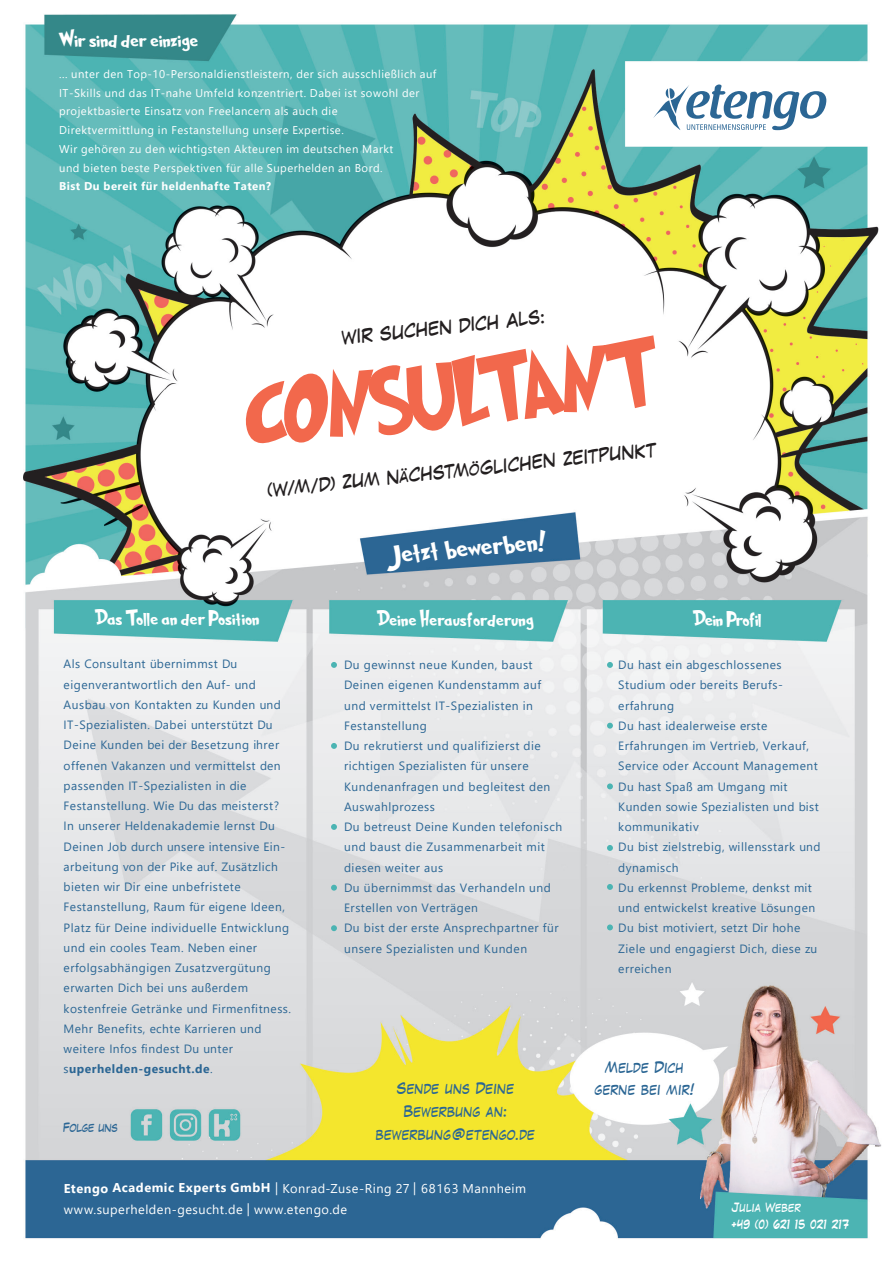
<style>
.page{position:relative;width:893px;height:1263px;background:#fff}
.page>*{position:absolute;margin:0;border:0;box-sizing:border-box;transform-origin:0 0}
.t1{font:83.25px "Grinched 2.0";color:#f2684c}
.t2{font:28.5px "Grinched 2.0";color:#fff}
.t3{font:21px "Grinched 2.0";letter-spacing:.005em;color:#fff}
.t4{font:19.5px "Grinched 2.0";letter-spacing:.01em;color:#fff}
.t5{font:19.5px "Grinched 2.0";letter-spacing:-.02em;color:#fff}
.t6{font:15.9px "Laffayette Comic Pro";color:#231f20}
.t7{font:13.05px/22.8px "Laffayette Comic Pro";letter-spacing:.04em;color:#2b6694;text-align:center}
.t8{font:12.75px "Segoe UI";letter-spacing:.04em;color:#fff}
.t9{font:12px/20.2px "Segoe UI";letter-spacing:.045em;color:#2b6694}
.t10{font:11.25px/18.8px "Segoe UI";letter-spacing:.045em;color:#fff}
.t11{font:10.5px/16.5px "Laffayette Comic Pro";letter-spacing:.035em;color:#fff}
.t12{font:10.5px "Laffayette Comic Pro";color:#2b6694}
.s1{font-weight:700}
</style>
<div class="page">
<img style="left:23px;top:14px;width:859px;height:1225px">
<svg style="left:653px;top:84px;width:173px;height:46px"></svg>
<svg style="left:331px;top:662px;width:6px;height:6px"></svg>
<svg style="left:331px;top:743px;width:6px;height:6px"></svg>
<svg style="left:331px;top:824px;width:6px;height:6px"></svg>
<svg style="left:331px;top:885px;width:6px;height:6px"></svg>
<svg style="left:331px;top:925px;width:6px;height:6px"></svg>
<svg style="left:607px;top:662px;width:6px;height:6px"></svg>
<svg style="left:607px;top:723px;width:6px;height:6px"></svg>
<svg style="left:607px;top:783px;width:6px;height:6px"></svg>
<svg style="left:607px;top:845px;width:6px;height:6px"></svg>
<svg style="left:607px;top:884px;width:6px;height:6px"></svg>
<svg style="left:607px;top:924px;width:6px;height:6px"></svg>
<p class="t3" style="left:59px;top:22px;width:141px">Wir sind der einzige</p>
<p class="t10" style="left:59px;top:63px;width:379px">... unter den Top-10-Personaldienstleistern, der sich ausschließlich auf IT-Skills und das IT-nahe Umfeld konzentriert. Dabei ist sowohl der projektbasierte Einsatz von Freelancern als auch die<br>Direktvermittlung in Festanstellung unsere Expertise.<br>Wir gehören zu den wichtigsten Akteuren im deutschen Markt<br>und bieten beste Perspektiven für alle Superhelden an Bord.<br><span class="s1">Bist Du bereit für heldenhafte Taten?</span></p>
<p class="t6" style="left:342px;top:331px;width:205px;rotate:-6deg">WIR SUCHEN DICH ALS:</p>
<p class="t1" style="left:238px;top:347px;width:415px;rotate:-6deg">CONSULTANT</p>
<p class="t6" style="left:267px;top:483px;width:392px;rotate:-6deg">(W/M/D) ZUM NÄCHSTMÖGLICHEN ZEITPUNKT</p>
<p class="t4" style="left:95px;top:602px;width:166px">Das Tolle an der Position</p>
<p class="t9" style="left:64px;top:653px;width:229px">Als Consultant übernimmst Du eigenverantwortlich den Auf- und Ausbau von Kontakten zu Kunden und IT-Spezialisten. Dabei unterstützt Du Deine Kunden bei der Besetzung ihrer offenen Vakanzen und vermittelst den passenden IT-Spezialisten in die Festanstellung. Wie Du das meisterst?<br>In unserer Heldenakademie lernst Du Deinen Job durch unsere intensive Ein&shy;arbeitung von der Pike auf. Zusätzlich bieten wir Dir eine unbefristete Festanstellung, Raum für eigene Ideen, Platz für Deine individuelle Entwicklung und ein cooles Team. Neben einer erfolgsabhängigen Zusatzvergütung erwarten Dich bei uns außerdem kostenfreie Getränke und Firmenfitness.<br>Mehr Benefits, echte Karrieren und weitere Infos findest Du unter s<span class="s1">uperhelden-gesucht.de</span>.</p>
<p class="t12" style="left:64px;top:1123px;width:56px">Folge uns</p>
<p class="t2" style="left:392px;top:529px;width:154px;rotate:-5deg">Jetzt bewerben!</p>
<p class="t4" style="left:377px;top:602px;width:158px">Deine Herausforderung</p>
<p class="t9" style="left:344px;top:654px;width:220px">Du gewinnst neue Kunden, baust<br>Deinen eigenen Kundenstamm auf und vermittelst IT-Spezialisten in<br>Festanstellung<br>Du rekrutierst und qualifizierst die richtigen Spezialisten für unsere<br>Kundenanfragen und begleitest den<br>Auswahlprozess<br>Du betreust Deine Kunden telefonisch und baust die Zusammenarbeit mit diesen weiter aus<br>Du übernimmst das Verhandeln und<br>Erstellen von Verträgen<br>Du bist der erste Ansprechpartner für unsere Spezialisten und Kunden</p>
<p class="t7" style="left:376px;top:1078px;width:160px">Sende uns Deine<br>Bewerbung an: bewerbung@etengo.de</p>
<p class="t8" style="left:64px;top:1176px;width:464px"><span class="s1">Etengo Academic Experts GmbH</span> | Konrad-Zuse-Ring 27 | 68163 Mannheim</p>
<p class="t8" style="left:64px;top:1197px;width:285px">www.superhelden-gesucht.de | www.etengo.de</p>
<p class="t5" style="left:693px;top:602px;width:70px">Dein Profil</p>
<p class="t9" style="left:618px;top:654px;width:204px">Du hast ein abgeschlossenes<br>Studium oder bereits Berufs&shy;erfahrung<br>Du hast idealerweise erste<br>Erfahrungen im Vertrieb, Verkauf,<br>Service oder Account Management<br>Du hast Spaß am Umgang mit<br>Kunden sowie Spezialisten und bist kommunikativ<br>Du bist zielstrebig, willensstark und dynamisch<br>Du erkennst Probleme, denkst mit und entwickelst kreative Lösungen<br>Du bist motiviert, setzt Dir hohe<br>Ziele und engagierst Dich, diese zu erreichen</p>
<p class="t7" style="left:606px;top:1056px;width:80px">Melde Dich</p>
<p class="t7" style="left:595px;top:1079px;width:101px">gerne bei mir!</p>
<p class="t11" style="left:732px;top:1200px;width:119px">Julia Weber<br>+49 (0) 621 15 021 217</p>
</div>
